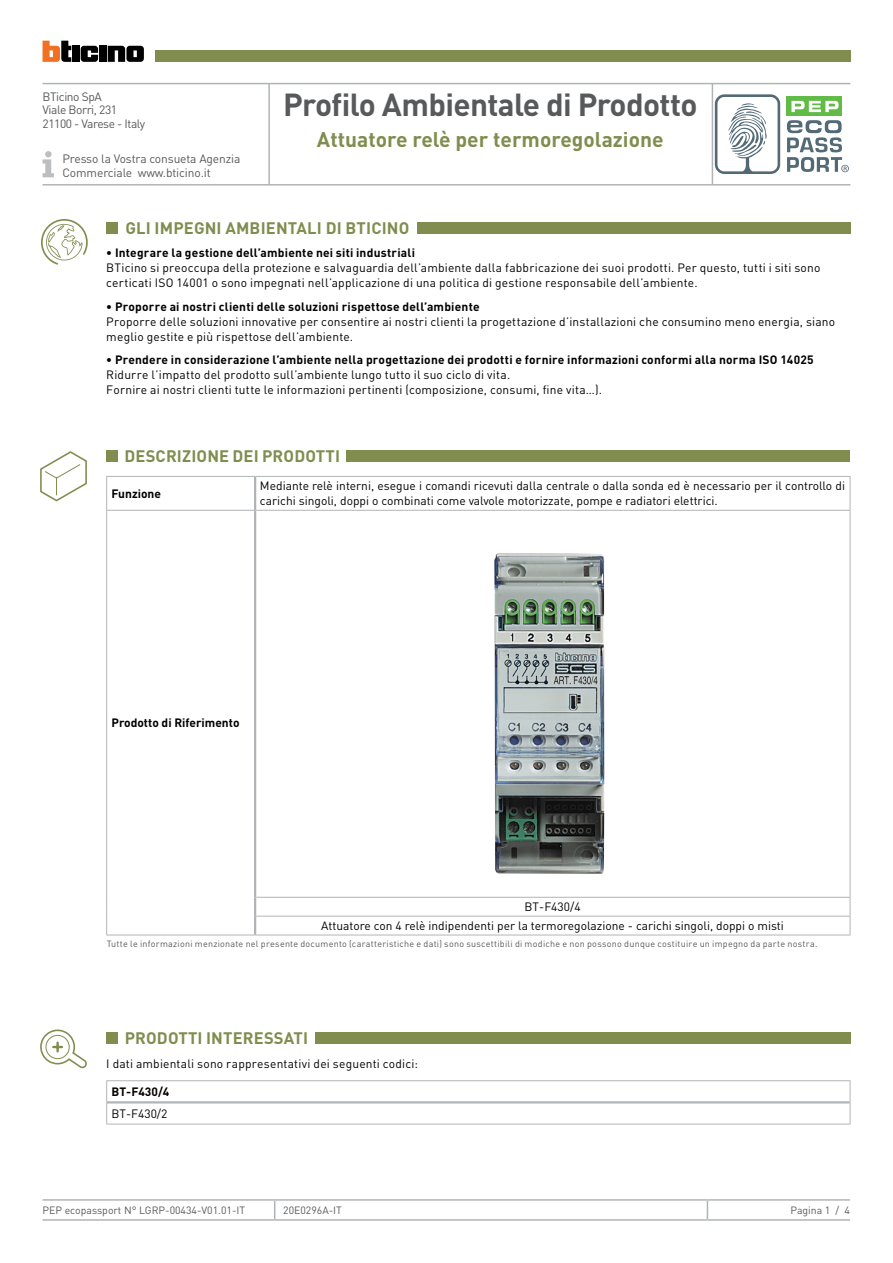
<style>
.page{position:relative;width:893px;height:1263px;background:#fff}
.page>*{position:absolute;margin:0;border:0;box-sizing:border-box;transform-origin:0 0}
.t1{font:700 31.5px "DIN Pro";letter-spacing:-.02em;color:#58595b}
.t2{font:700 21px "DIN Pro";color:#808d4f}
.t3{font:700 16.5px "DIN Pro";letter-spacing:.01em;color:#808d4f}
.t4{font:12px/15px "DIN Pro";letter-spacing:.015em;color:#000}
.t5{font:700 12px "DIN Pro";letter-spacing:.015em;color:#000}
.t6{font:12px/13.5px "DIN Pro";letter-spacing:-.025em;color:#58595b}
.t7{font:10.5px "DIN Pro";color:#58595b}
.t8{font:9px "DIN Pro";letter-spacing:.025em;color:#58595b}
</style>
<div class="page">
<hr style="left:43px;top:1199px;width:232px;height:2px;background:#b1b4b6">
<hr style="left:275px;top:1199px;width:432px;height:2px;background:#b1b4b6">
<svg style="left:274px;top:1201px;width:1px;height:18px"></svg>
<hr style="left:707px;top:1199px;width:143px;height:2px;background:#b1b4b6">
<svg style="left:707px;top:1201px;width:1px;height:18px"></svg>
<hr style="left:43px;top:1219px;width:232px;height:2px;background:#b1b4b6">
<hr style="left:275px;top:1219px;width:432px;height:2px;background:#b1b4b6">
<hr style="left:707px;top:1219px;width:143px;height:2px;background:#b1b4b6">
<div style="left:786px;top:97px;width:56px;height:19px;background:#62bb46"></div>
<svg style="left:791px;top:101px;width:47px;height:11px"></svg>
<svg style="left:715px;top:94px;width:65px;height:80px"></svg>
<svg style="left:787px;top:120px;width:62px;height:52px"></svg>
<hr style="left:43px;top:83px;width:807px;height:1px;background:#b1b4b6">
<hr style="left:43px;top:184px;width:807px;height:2px;background:#b1b4b6">
<hr style="left:268px;top:84px;width:2px;height:100px;background:#b1b4b6">
<hr style="left:712px;top:84px;width:1px;height:100px;background:#b1b4b6">
<div style="left:155px;top:50px;width:695px;height:12px;background:#808d4f"></div>
<svg style="left:43px;top:151px;width:11px;height:26px"></svg>
<svg style="left:81px;top:46px;width:17px;height:16px"></svg>
<div style="left:99px;top:46px;width:7px;height:16px;background:#000"></div>
<div style="left:72px;top:46px;width:7px;height:16px;background:#000"></div>
<svg style="left:43px;top:41px;width:28px;height:21px"></svg>
<svg style="left:108px;top:46px;width:36px;height:16px"></svg>
<div style="left:106px;top:222px;width:12px;height:12px;background:#808d4f"></div>
<div style="left:417px;top:222px;width:433px;height:12px;background:#808d4f"></div>
<svg style="left:41px;top:219px;width:47px;height:46px"></svg>
<div style="left:106px;top:1032px;width:12px;height:12px;background:#808d4f"></div>
<div style="left:315px;top:1032px;width:535px;height:12px;background:#808d4f"></div>
<div style="left:106px;top:450px;width:12px;height:12px;background:#808d4f"></div>
<div style="left:346px;top:450px;width:504px;height:12px;background:#808d4f"></div>
<hr style="left:106px;top:476px;width:149px;height:1px;background:#b1b4b6">
<hr style="left:106px;top:477px;width:1px;height:33px;background:#b1b4b6">
<hr style="left:106px;top:510px;width:148px;height:1px;background:#b1b4b6">
<hr style="left:106px;top:511px;width:1px;height:386px;background:#b1b4b6">
<svg style="left:106px;top:897px;width:1px;height:38px"></svg>
<hr style="left:106px;top:935px;width:149px;height:1px;background:#b1b4b6">
<hr style="left:255px;top:476px;width:595px;height:1px;background:#b1b4b6">
<hr style="left:850px;top:477px;width:1px;height:33px;background:#b1b4b6">
<hr style="left:256px;top:510px;width:594px;height:1px;background:#b1b4b6">
<hr style="left:850px;top:511px;width:1px;height:386px;background:#b1b4b6">
<hr style="left:254px;top:477px;width:2px;height:33px;background:#b1b4b6">
<hr style="left:254px;top:510px;width:2px;height:387px;background:#b1b4b6">
<svg style="left:254px;top:897px;width:2px;height:38px"></svg>
<hr style="left:256px;top:897px;width:594px;height:1px;background:#b1b4b6">
<hr style="left:256px;top:916px;width:594px;height:1px;background:#b1b4b6">
<svg style="left:850px;top:898px;width:1px;height:37px"></svg>
<hr style="left:255px;top:935px;width:595px;height:1px;background:#b1b4b6">
<hr style="left:106px;top:1080px;width:744px;height:1px;background:#b1b4b6">
<hr style="left:107px;top:1101px;width:743px;height:2px;background:#b1b4b6">
<svg style="left:106px;top:1081px;width:1px;height:43px"></svg>
<svg style="left:850px;top:1081px;width:1px;height:43px"></svg>
<hr style="left:106px;top:1124px;width:744px;height:1px;background:#b1b4b6">
<img style="left:494px;top:553px;width:110px;height:321px">
<svg style="left:40px;top:451px;width:47px;height:50px"></svg>
<svg style="left:40px;top:1029px;width:47px;height:39px"></svg>
<p class="t6" style="left:43px;top:89px;width:104px">BTicino SpA<br>Viale Borri, 231<br>21100 - Varese - Italy</p>
<p class="t6" style="left:62px;top:152px;width:179px">Presso la Vostra consueta Agenzia<br>Commerciale www.bticino.it</p>
<h1 class="t1" style="left:283px;top:83px;width:416px">Profilo Ambientale di Prodotto</h1>
<h2 class="t2" style="left:317px;top:125px;width:348px">Attuatore relè per termoregolazione</h2>
<h3 class="t3" style="left:125px;top:217px;width:285px">GLI IMPEGNI AMBIENTALI DI BTICINO</h3>
<p class="t5" style="left:106px;top:245px;width:310px">• Integrare la gestione dell’ambiente nei siti industriali</p>
<p class="t4" style="left:106px;top:260px;width:716px">BTicino si preoccupa della protezione e salvaguardia dell’ambiente dalla fabbricazione dei suoi prodotti. Per questo, tutti i siti sono certicati ISO 14001 o sono impegnati nell’applicazione di una politica di gestione responsabile dell’ambiente.</p>
<p class="t5" style="left:106px;top:298px;width:375px">• Proporre ai nostri clienti delle soluzioni rispettose dell’ambiente</p>
<p class="t4" style="left:106px;top:313px;width:730px">Proporre delle soluzioni innovative per consentire ai nostri clienti la progettazione d’installazioni che consumino meno energia, siano meglio gestite e più rispettose dell’ambiente.</p>
<p class="t5" style="left:106px;top:352px;width:709px">• Prendere in considerazione l’ambiente nella progettazione dei prodotti e fornire informazioni conformi alla norma ISO 14025</p>
<p class="t4" style="left:106px;top:367px;width:497px">Ridurre l’impatto del prodotto sull’ambiente lungo tutto il suo ciclo di vita.<br>Fornire ai nostri clienti tutte le informazioni pertinenti (composizione, consumi, fine vita…).</p>
<h3 class="t3" style="left:125px;top:445px;width:217px">DESCRIZIONE DEI PRODOTTI</h3>
<p class="t5" style="left:112px;top:485px;width:51px">Funzione</p>
<p class="t4" style="left:260px;top:478px;width:587px">Mediante relè interni, esegue i comandi ricevuti dalla centrale o dalla sonda ed è necessario per il controllo di carichi singoli, doppi o combinati come valvole motorizzate, pompe e radiatori elettrici.</p>
<p class="t5" style="left:112px;top:715px;width:129px">Prodotto di Riferimento</p>
<p class="t4" style="left:321px;top:897px;width:464px;line-height:18.9px;text-align:center">BT-F430/4<br>Attuatore con 4 relè indipendenti per la termoregolazione - carichi singoli, doppi o misti</p>
<p class="t8" style="left:107px;top:937px;width:712px">Tutte le informazioni menzionate nel presente documento (caratteristiche e dati) sono suscettibili di modiche e non possono dunque costituire un impegno da parte nostra.</p>
<h3 class="t3" style="left:125px;top:1027px;width:185px">PRODOTTI INTERESSATI</h3>
<p class="t4" style="left:106px;top:1055px;width:313px">I dati ambientali sono rappresentativi dei seguenti codici:</p>
<p class="t5" style="left:112px;top:1084px;width:59px">BT-F430/4</p>
<p class="t4" style="left:112px;top:1105px;width:57px">BT-F430/2</p>
<p class="t7" style="left:43px;top:1203px;width:204px">PEP ecopassport N° LGRP-00434-V01.01-IT</p>
<p class="t7" style="left:283px;top:1203px;width:60px">20E0296A-IT</p>
<p class="t7" style="left:790px;top:1203px;width:61px">Pagina 1 / 4</p>
</div>
